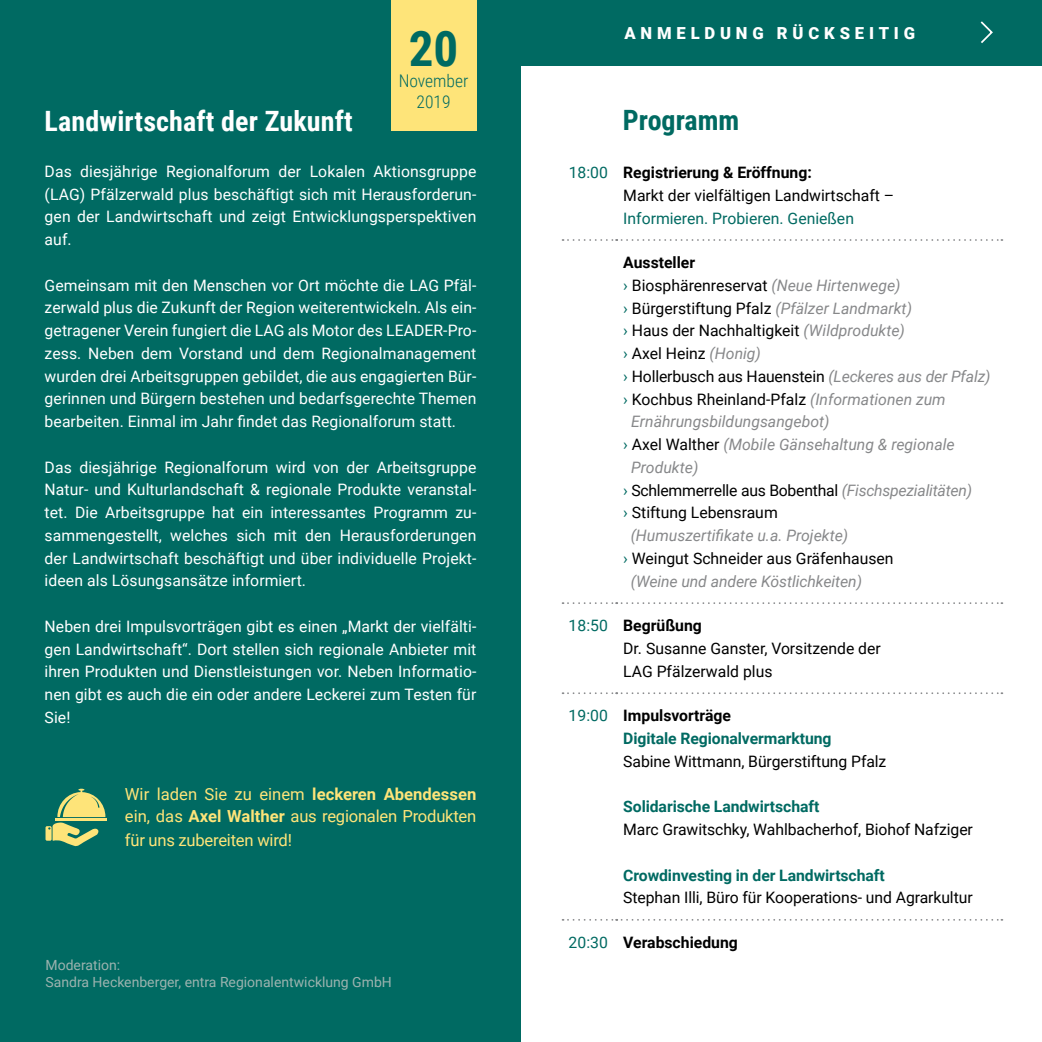
<style>
.page{position:relative;width:1042px;height:1042px;background:#fff}
.page>*{position:absolute;margin:0;border:0;box-sizing:border-box;transform-origin:0 0}
.t1{font:700 49px "Roboto Condensed";color:#006a62}
.t2{font:700 28px "Roboto Condensed";letter-spacing:.005em;color:#fff}
.t3{font:700 28px "Roboto Condensed";color:#006a62}
.t4{font:300 17.5px/21px "Roboto Condensed";color:#006a62;text-align:center}
.t5{font:16.62px/21.9px "Roboto";letter-spacing:-.015em;color:#fee479}
.t6{font:900 16.62px "Roboto";letter-spacing:.29em;color:#fff}
.t7{font:15.75px/22.8px "Roboto";letter-spacing:.005em;color:#fff;text-align:justify}
.t8{font:15.75px/22.8px "Roboto";color:#000}
.t9{font:italic 15.75px "Roboto";color:#87888a}
.t10{font:700 15.75px/22.8px "Roboto";letter-spacing:-.005em;color:#006a62}
.t11{font:15.75px "Roboto";color:#006a62}
.t12{font:700 15.75px "Roboto";color:#000}
.t13{font:14px/16.8px "Roboto";color:#9cb3af}
.s1{font-weight:700}
.s2{color:#006a62}
.s3{font-style:italic;color:#87888a}
.s4{font-style:normal;color:#006a62}
.s5{font-style:normal;color:#000}
.s6{font-weight:400}
.s7{color:#000}
.s8{font-weight:400;color:#006a62}
</style>
<div class="page">
<svg style="left:562px;top:239px;width:440px;height:2px"></svg>
<svg style="left:562px;top:602px;width:440px;height:2px"></svg>
<svg style="left:562px;top:692px;width:440px;height:2px"></svg>
<svg style="left:562px;top:919px;width:440px;height:1px"></svg>
<div style="left:0;top:0;width:521px;height:1042px;background:#006a62"></div>
<div style="left:521px;top:0;width:521px;height:65px;background:#006a62"></div>
<svg style="left:980px;top:21px;width:13px;height:22px"></svg>
<div style="left:391px;top:0;width:85px;height:131px;background:#fee479"></div>
<hr style="left:55px;top:818px;width:52px;height:2px;background:#fee479">
<svg style="left:46px;top:788px;width:59px;height:59px"></svg>
<h1 class="t1" style="left:409px;top:14px;width:51px">20</h1>
<p class="t4" style="left:399px;top:70px;width:71px">November<br>2019</p>
<h2 class="t2" style="left:45px;top:102px;width:309px">Landwirtschaft der Zukunft</h2>
<p class="t7" style="left:45px;top:159px;width:433px">Das diesjährige Regionalforum der Lokalen Aktionsgruppe (LAG) Pfälzerwald plus beschäftigt sich mit Herausforderun&shy;gen der Landwirtschaft und zeigt Entwicklungsperspektiven auf.</p>
<p class="t7" style="left:45px;top:273px;width:433px">Gemeinsam mit den Menschen vor Ort möchte die LAG Pfäl&shy;zerwald plus die Zukunft der Region weiterentwickeln. Als ein&shy;getragener Verein fungiert die LAG als Motor des LEADER-Pro&shy;zess. Neben dem Vorstand und dem Regionalmanagement wurden drei Arbeitsgruppen gebildet, die aus engagierten Bür&shy;gerinnen und Bürgern bestehen und bedarfsgerechte Themen bearbeiten. Einmal im Jahr findet das Regionalforum statt.</p>
<p class="t7" style="left:45px;top:455px;width:433px">Das diesjährige Regionalforum wird von der Arbeitsgruppe Natur- und Kulturlandschaft &amp; regionale Produkte veranstal&shy;tet. Die Arbeitsgruppe hat ein interessantes Programm zu&shy;sammengestellt, welches sich mit den Herausforderungen der Landwirtschaft beschäftigt und über individuelle Projekt&shy;ideen als Lösungsansätze informiert.</p>
<p class="t7" style="left:45px;top:614px;width:433px">Neben drei Impulsvorträgen gibt es einen „Markt der vielfälti&shy;gen Landwirtschaft“. Dort stellen sich regionale Anbieter mit ihren Produkten und Dienstleistungen vor. Neben Informatio&shy;nen gibt es auch die ein oder andere Leckerei zum Testen für Sie!</p>
<p class="t5" style="left:125px;top:782px;width:353px">Wir laden Sie zu einem <span class="s1">leckeren Abendessen </span>ein, das <span class="s1">Axel Walther</span> aus regionalen Produkten</p>
<p class="t5" style="left:125px;top:829px;width:169px">für uns zubereiten wird!</p>
<p class="t13" style="left:46px;top:956px;width:348px">Moderation:<br>Sandra Heckenberger, entra Regionalentwicklung GmbH</p>
<p class="t6" style="left:624px;top:22px;width:292px">ANMELDUNG RÜCKSEITIG</p>
<h2 class="t3" style="left:623px;top:101px;width:118px">Programm</h2>
<p class="t8" style="left:623px;top:161px;width:272px;text-indent:-55px"><span class="s2">18:00</span> <span class="s1">Registrierung &amp; Eröffnung:<br></span>Markt der vielfältigen Landwirtschaft –</p>
<p class="t11" style="left:623px;top:207px;width:232px">Informieren. Probieren. Genießen</p>
<p class="t12" style="left:623px;top:251px;width:73px">Aussteller</p>
<p class="t8" style="left:623px;top:273px;width:279px"><span class="s2">›</span> Biosphärenreservat <span class="s3">(Neue Hirtenwege)</span></p>
<p class="t8" style="left:623px;top:296px;width:290px"><span class="s2">›</span> Bürgerstiftung Pfalz <span class="s3">(Pfälzer Landmarkt)</span></p>
<p class="t8" style="left:623px;top:319px;width:283px"><span class="s2">›</span> Haus der Nachhaltigkeit <span class="s3">(Wildprodukte)</span></p>
<p class="t8" style="left:623px;top:342px;width:139px"><span class="s2">›</span> Axel Heinz <span class="s3">(Honig)</span></p>
<p class="t8" style="left:623px;top:364px;width:369px"><span class="s2">›</span> Hollerbusch aus Hauenstein <span class="s3">(Leckeres aus der Pfalz)</span></p>
<p class="t8" style="left:623px;top:387px;width:324px"><span class="s2">›</span> Kochbus Rheinland-Pfalz <span class="s3">(Informationen zum</span></p>
<p class="t9" style="left:631px;top:411px;width:200px">Ernährungsbildungsangebot)</p>
<p class="t9" style="left:623px;top:433px;width:333px"><span class="s4">›</span> <span class="s5">Axel Walther</span> (Mobile Gänsehaltung &amp; regionale</p>
<p class="t9" style="left:631px;top:456px;width:69px">Produkte)</p>
<p class="t8" style="left:623px;top:478px;width:350px"><span class="s2">›</span> Schlemmerrelle aus Bobenthal <span class="s3">(Fischspezialitäten)</span></p>
<p class="t8" style="left:623px;top:501px;width:156px"><span class="s2">›</span> Stiftung Lebensraum</p>
<p class="t9" style="left:631px;top:524px;width:219px">(Humuszertifikate u.a. Projekte)</p>
<p class="t8" style="left:623px;top:546px;width:272px"><span class="s2">›</span> Weingut Schneider aus Gräfenhausen</p>
<p class="t9" style="left:631px;top:570px;width:233px">(Weine und andere Köstlichkeiten)</p>
<p class="t8" style="left:623px;top:614px;width:259px;text-indent:-55px"><span class="s2">18:50</span> <span class="s1">Begrüßung<br></span>Dr. Susanne Ganster, Vorsitzende der<br>LAG Pfälzerwald plus</p>
<p class="t10" style="left:623px;top:704px;width:210px;text-indent:-55px"><span class="s6">19:00</span> <span class="s7">Impulsvorträge<br></span>Digitale Regionalvermarktung</p>
<p class="t8" style="left:623px;top:749px;width:265px">Sabine Wittmann, Bürgerstiftung Pfalz</p>
<p class="t10" style="left:623px;top:795px;width:198px">Solidarische Landwirtschaft</p>
<p class="t8" style="left:623px;top:817px;width:351px">Marc Grawitschky, Wahlbacherhof, Biohof Nafziger</p>
<p class="t10" style="left:623px;top:863px;width:263px">Crowdinvesting in der Landwirtschaft</p>
<p class="t8" style="left:623px;top:886px;width:351px">Stephan Illi, Büro für Kooperations- und Agrarkultur</p>
<p class="t12" style="left:569px;top:931px;width:171px"><span class="s8">20:30</span> Verabschiedung</p>
</div>
